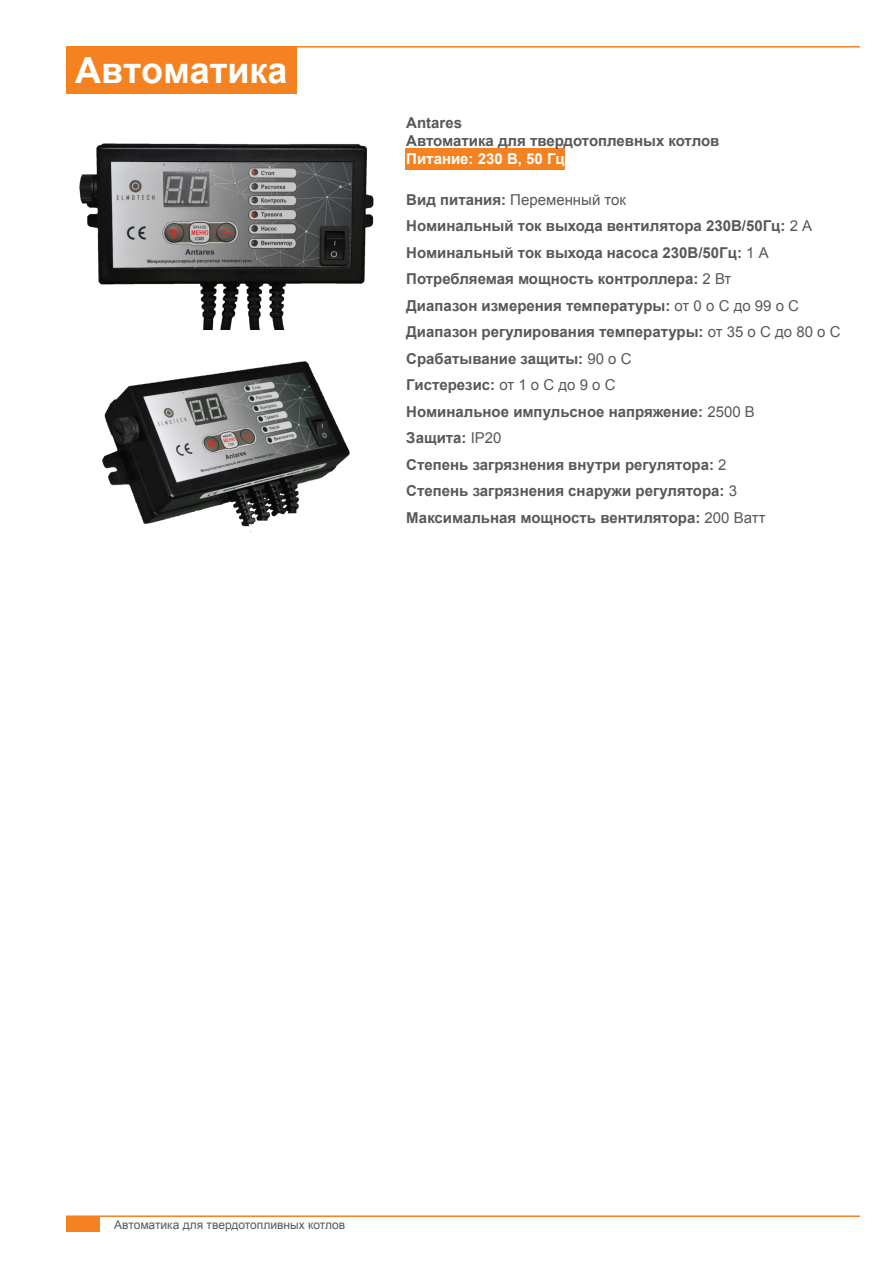
<style>
.page{position:relative;width:893px;height:1263px;background:#fff}
.page>*{position:absolute;margin:0;border:0;box-sizing:border-box;transform-origin:0 0}
.t1{font:700 36px "Arial";color:#fff}
.t2{font:700 15px/18px "Arial";color:#57585a}
.t3{font:15px "Arial";color:#57585a}
.t4{font:700 15px "Arial";color:#fff}
.t5{font:12px "Arial";color:#57585a}
.s1{font-weight:700}
.s2{font-weight:400}
</style>
<div class="page">
<hr style="left:66px;top:1215px;width:794px;height:2px;background:#f58220">
<div style="left:66px;top:1216px;width:33px;height:16px;background:#f58220"></div>
<hr style="left:66px;top:46px;width:794px;height:2px;background:#f58220">
<div style="left:66px;top:46px;width:231px;height:48px;background:#f58220"></div>
<div style="left:405px;top:148px;width:159px;height:21px;background:#f58220"></div>
<img style="left:79px;top:143px;width:295px;height:186px">
<img style="left:102px;top:361px;width:248px;height:171px">
<p class="t1" style="left:75px;top:47px;width:214px">Автоматика</p>
<p class="t2" style="left:406px;top:114px;width:315px">Antares<br>Автоматика для твердотоплевных котлов</p>
<p class="t4" style="left:406px;top:149px;width:160px">Питание: 230 В, 50 Гц</p>
<p class="t3" style="left:406px;top:190px;width:221px"><span class="s1">Вид питания:</span> Переменный ток</p>
<p class="t2" style="left:406px;top:217px;width:407px">Номинальный ток выхода вентилятора 230В/50Гц: <span class="s2">2 А</span></p>
<p class="t2" style="left:406px;top:244px;width:364px">Номинальный ток выхода насоса 230В/50Гц: <span class="s2">1 А</span></p>
<p class="t2" style="left:406px;top:270px;width:327px">Потребляемая мощность контроллера: <span class="s2">2 Вт</span></p>
<p class="t2" style="left:406px;top:297px;width:394px">Диапазон измерения температуры: <span class="s2">от 0 o C до 99 o C</span></p>
<p class="t2" style="left:406px;top:323px;width:436px">Диапазон регулирования температуры: <span class="s2">от 35 o C до 80 o C</span></p>
<p class="t2" style="left:406px;top:350px;width:227px">Срабатывание защиты: <span class="s2">90 o C</span></p>
<p class="t2" style="left:406px;top:376px;width:211px">Гистерезис: <span class="s2">от 1 o C до 9 o C</span></p>
<p class="t2" style="left:406px;top:403px;width:350px">Номинальное импульсное напряжение: <span class="s2">2500 В</span></p>
<p class="t2" style="left:406px;top:429px;width:97px">Защита: <span class="s2">IP20</span></p>
<p class="t2" style="left:406px;top:456px;width:322px">Степень загрязнения внутри регулятора: <span class="s2">2</span></p>
<p class="t2" style="left:406px;top:482px;width:332px">Степень загрязнения снаружи регулятора: <span class="s2">3</span></p>
<p class="t2" style="left:406px;top:509px;width:361px">Максимальная мощность вентилятора: <span class="s2">200 Ватт</span></p>
<p class="t5" style="left:114px;top:1217px;width:232px">Автоматика для твердотопливных котлов</p>
</div>
